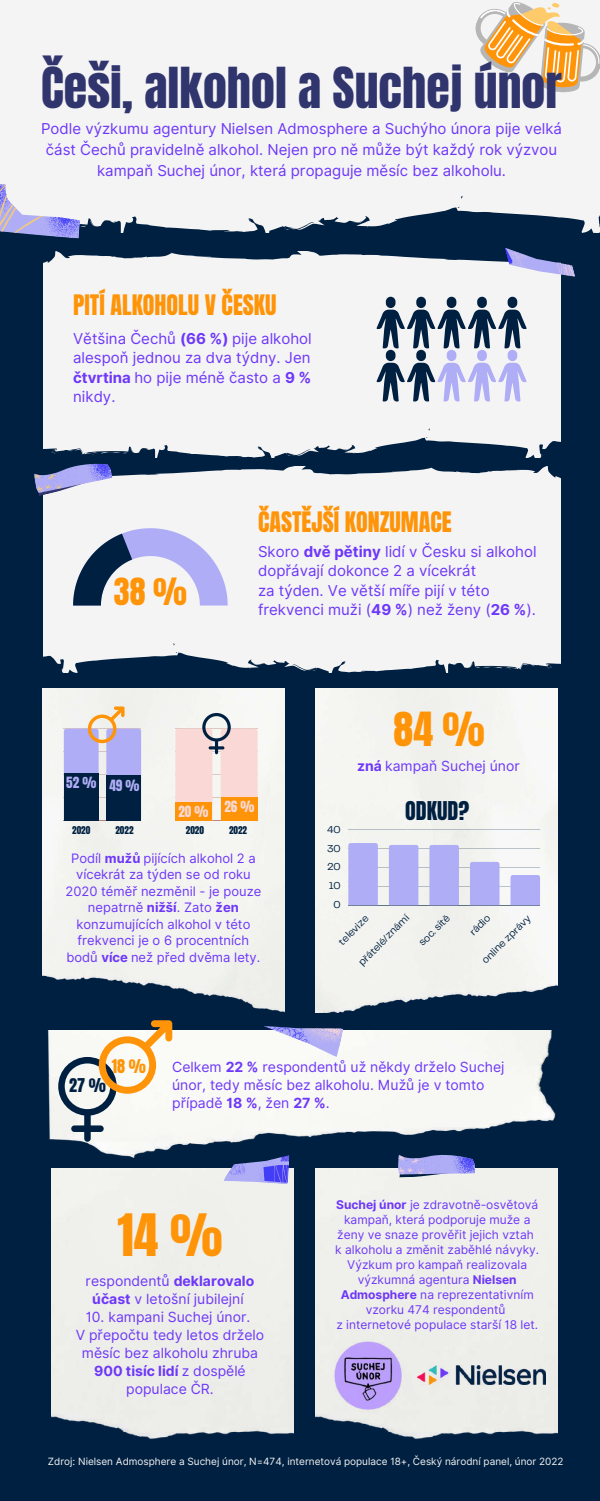
<style>
.page{position:relative;width:600px;height:1501px;background:#fff}
.page>*{position:absolute;margin:0;border:0;box-sizing:border-box;transform-origin:0 0}
.t1{font:49.6px "Anton";color:#ff9408}
.t2{font:48px "Anton";color:#31356e}
.t3{font:40px "Anton";color:#ff9408}
.t4{font:32px "Anton";color:#ff9408}
.t5{font:24px "Anton";color:#ff9408}
.t6{font:22px "Anton";color:#002041}
.t7{font:16.2px "Anton";color:#ff9408}
.t8{font:16.2px "Anton";color:#002041}
.t9{font:15px/19.5px "Inter";color:#6e37fa;text-align:justify}
.t10{font:14px/18px "Inter";color:#6e37fa;text-align:center}
.t11{font:13.2px "Anton";color:#afadf6}
.t12{font:13.2px "Anton";color:#fad8d5}
.t13{font:13px/16.5px "Inter";color:#6e37fa;text-align:center}
.t14{font:12px/15px "Inter";color:#6e37fa;text-align:center}
.t15{font:10.4px/18.8px "Telegraf";color:#002041;text-align:right}
.t16{font:10px "Inter";color:#f4f4f4}
.t17{font:9.2px "Anton";color:#002041}
.s1{font-weight:700}
</style>
<div class="page">
<div style="left:0;top:0;width:600px;height:1500px;background:#002041"></div>
<div style="left:0;top:0;width:600px;height:232px;background:#f4f4f4"></div>
<svg style="left:0;top:183px;width:82px;height:55px;background:#c6c6e4"></svg>
<svg style="left:43px;top:252px;width:517px;height:205px;background:#e2e5e7"></svg>
<svg style="left:43px;top:466px;width:517px;height:206px;background:#e2e4e7"></svg>
<svg style="left:73px;top:528px;width:155px;height:77px"></svg>
<img style="left:42px;top:688px;width:243px;height:324px">
<img style="left:316px;top:688px;width:242px;height:324px">
<hr style="left:348px;top:829px;width:192px;height:1px;background:#002041">
<hr style="left:348px;top:848px;width:192px;height:1px;background:#002041">
<hr style="left:348px;top:867px;width:192px;height:1px;background:#002041">
<hr style="left:348px;top:886px;width:192px;height:1px;background:#002041">
<hr style="left:348px;top:905px;width:192px;height:1px;background:#002041">
<div style="left:348px;top:842px;width:30px;height:63px;background:#afadf6"></div>
<div style="left:389px;top:844px;width:29px;height:61px;background:#afadf6"></div>
<div style="left:429px;top:844px;width:30px;height:61px;background:#afadf6"></div>
<svg style="left:470px;top:861px;width:30px;height:44px"></svg>
<svg style="left:511px;top:874px;width:29px;height:31px"></svg>
<hr style="left:64px;top:820px;width:77px;height:1px;background:#923b39">
<svg style="left:377px;top:247px;width:198px;height:154px"></svg>
<svg style="left:34px;top:463px;width:79px;height:33px"></svg>
<img style="left:48px;top:1030px;width:508px;height:127px">
<div style="left:51px;top:1168px;width:242px;height:271px;background:#eeefea"></div>
<svg style="left:224px;top:1151px;width:66px;height:33px"></svg>
<svg style="left:261px;top:1012px;width:83px;height:45px"></svg>
<div style="left:316px;top:1168px;width:242px;height:271px;background:#eff0eb"></div>
<svg style="left:398px;top:1152px;width:77px;height:25px"></svg>
<svg style="left:463px;top:0;width:137px;height:105px;background:#efd9bb"></svg>
<hr style="left:175px;top:820px;width:83px;height:1px;background:#923b39">
<svg style="left:175px;top:713px;width:83px;height:107px;background:#f0cbb2"></svg>
<svg style="left:64px;top:706px;width:77px;height:114px"></svg>
<svg style="left:58px;top:1020px;width:114px;height:121px;background:#d0cabd"></svg>
<img style="left:327px;top:1333px;width:82px;height:82px">
<img style="left:417px;top:1365px;width:129px;height:19px">
<h2 class="t2" style="left:41px;top:53px;width:522px">Češi, alkohol a Suchej únor</h2>
<p class="t9" style="left:41px;top:118px;width:522px;line-height:21px;text-align:center">Podle výzkumu agentury Nielsen Admosphere a Suchýho února pije velká část Čechů pravidelně alkohol. Nejen pro ně může být každý rok výzvou kampaň Suchej únor, která propaguje měsíc bez alkoholu.</p>
<h3 class="t5" style="left:73px;top:288px;width:205px">PITÍ ALKOHOLU V ČESKU</h3>
<p class="t9" style="left:73px;top:328px;width:240px">Většina Čechů <span class="s1">(66 %)</span> pije alkohol alespoň jednou za dva týdny. Jen <span class="s1">čtvrtina</span> ho pije méně často a <span class="s1">9 % </span>nikdy.</p>
<h3 class="t4" style="left:114px;top:568px;width:74px">38 %</h3>
<p class="t11" style="left:66px;top:774px;width:75px">52% 49%</p>
<h3 class="t5" style="left:258px;top:504px;width:195px">ČASTĚJŠÍ KONZUMACE</h3>
<p class="t9" style="left:258px;top:541px;width:280px;text-align:left">Skoro <span class="s1">dvě pětiny</span> lidí v Česku si alkohol dopřávají dokonce 2 a vícekrát<br>za týden. Ve větší míře pijí v této frekvenci muži (<span class="s1">49 %</span>) než ženy (<span class="s1">26 %</span>).</p>
<h3 class="t3" style="left:394px;top:700px;width:93px">84 %</h3>
<p class="t10" style="left:357px;top:756px;width:164px"><span class="s1">zná</span> kampaň Suchej únor</p>
<p class="t12" style="left:178px;top:799px;width:78px">20% 26%</p>
<p class="t17" style="left:72px;top:823px;width:20px">2020</p>
<p class="t17" style="left:115px;top:823px;width:20px">2022</p>
<p class="t17" style="left:186px;top:823px;width:20px">2020</p>
<p class="t17" style="left:229px;top:823px;width:20px">2022</p>
<p class="t13" style="left:66px;top:849px;width:197px">Podíl <span class="s1">mužů</span> pijících alkohol 2 a vícekrát za týden se od roku<br>2020 téměř nezměnil - je pouze nepatrně <span class="s1">nižší</span>. Zato <span class="s1">žen </span>konzumujících alkohol v této frekvenci je o 6 procentních bodů <span class="s1">více</span> než před dvěma lety.</p>
<p class="t15" style="left:327px;top:820px;width:15px">40<br>30<br>20<br>10<br>0</p>
<h3 class="t6" style="left:405px;top:794px;width:66px">ODKUD?</h3>
<p class="t15" style="left:354px;top:957px;width:69px;rotate:-45deg">přátelé/známí</p>
<p class="t15" style="left:414px;top:937px;width:41px;rotate:-45deg">soc. sítě</p>
<p class="t15" style="left:465px;top:927px;width:26px;rotate:-45deg">rádio</p>
<p class="t15" style="left:477px;top:955px;width:66px;rotate:-45deg">online zprávy</p>
<p class="t15" style="left:334px;top:936px;width:40px;rotate:-45deg">televize</p>
<p class="t7" style="left:112px;top:1053px;width:36px">18 %</p>
<p class="t8" style="left:69px;top:1073px;width:38px">27 %</p>
<p class="t10" style="left:172px;top:1058px;width:334px;text-align:left">Celkem <span class="s1">22 %</span> respondentů už někdy drželo Suchej únor, tedy měsíc bez alkoholu. Mužů je v tomto případě <span class="s1">18 %</span>, žen <span class="s1">27 %</span>.</p>
<h1 class="t1" style="left:117px;top:1198px;width:107px">14 %</h1>
<p class="t10" style="left:86px;top:1271px;width:170px">respondentů <span class="s1">deklarovalo účast</span> v letošní jubilejní</p>
<p class="t10" style="left:76px;top:1307px;width:190px">10. kampani Suchej únor.<br>V přepočtu tedy letos drželo měsíc bez alkoholu zhruba<br><span class="s1">900 tisíc lidí</span> z dospělé populace ČR.</p>
<p class="t14" style="left:335px;top:1197px;width:205px"><span class="s1">Suchej únor</span> je zdravotně-osvětová kampaň, která podporuje muže a ženy ve snaze prověřit jejich vztah k alkoholu a změnit zaběhlé návyky.<br>Výzkum pro kampaň realizovala výzkumná agentura <span class="s1">Nielsen<br>Admosphere</span> na reprezentativním vzorku 474 respondentů<br>z internetové populace starší 18 let.</p>
<p class="t16" style="left:48px;top:1454px;width:517px">Zdroj: Nielsen Admosphere a Suchej únor, N=474, internetová populace 18+, Český národní panel, únor 2022</p>
</div>
